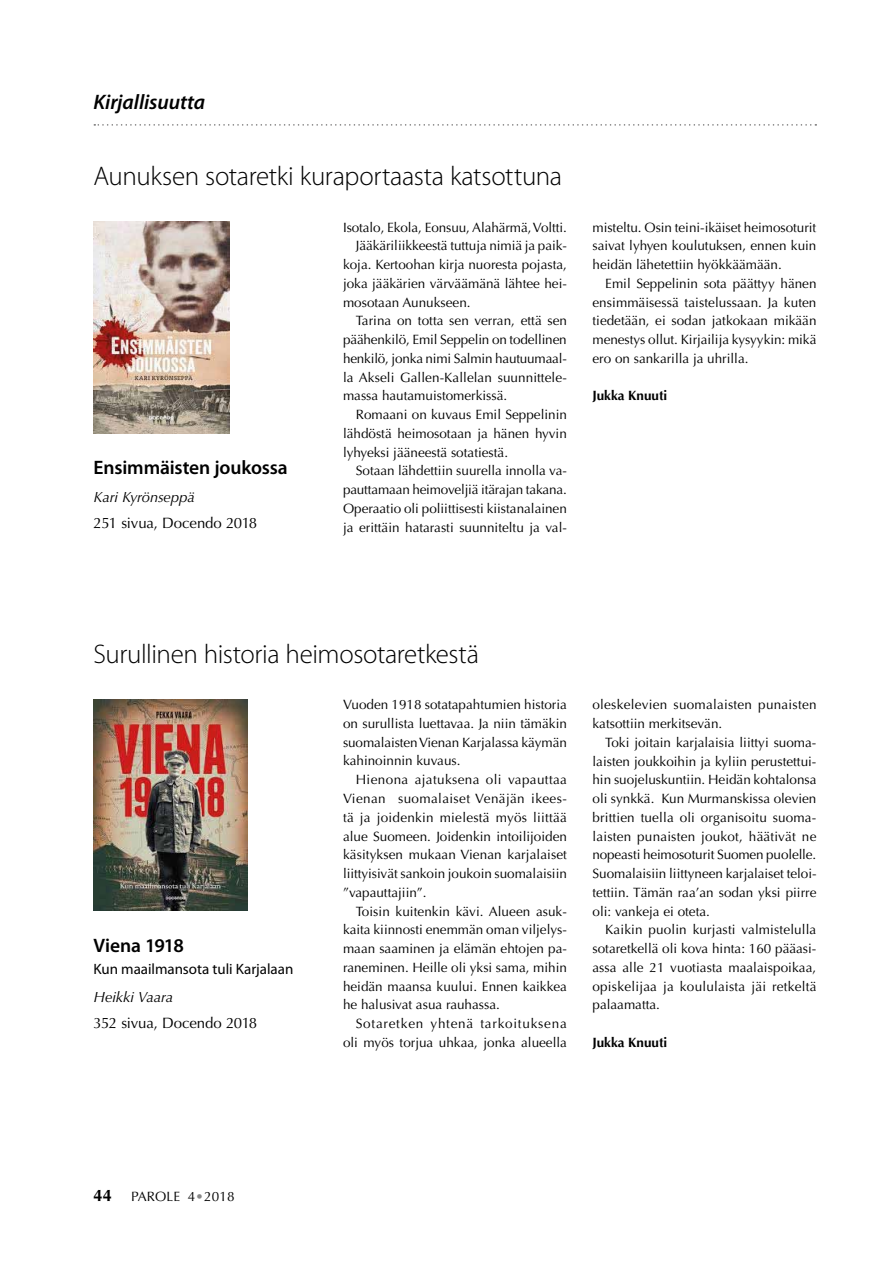
<style>
.page{position:relative;width:893px;height:1263px;background:#fff}
.page>*{position:absolute;margin:0;border:0;box-sizing:border-box;transform-origin:0 0}
.t1{font:300 27px "Myriad Pro";letter-spacing:-.015em;color:#000}
.t2{font:italic 600 21px "Myriad Pro";letter-spacing:-.005em;color:#000}
.t3{font:600 19.5px "Myriad Pro";letter-spacing:-.01em;color:#000}
.t4{font:700 16.5px "Optima";color:#000}
.t5{font:15px "Optima";letter-spacing:-.015em;color:#000}
.t6{font:15px "Myriad Pro";color:#000}
.t7{font:italic 14.7px "Optima";letter-spacing:-.005em;color:#000}
.t8{font:13.5px/18.8px "Optima";color:#000;text-align:justify}
.t9{font:13.5px/18.8px "Optima";letter-spacing:.055em;color:#000;text-align:right}
.t10{font:13.5px/18.8px "Optima";letter-spacing:.02em;color:#000}
.t11{font:700 13.5px "Optima";color:#000}
.s1{color:#878787}
</style>
<div class="page">
<svg style="left:94px;top:124px;width:722px;height:2px"></svg>
<img style="left:94px;top:222px;width:136px;height:212px">
<img style="left:94px;top:699px;width:154px;height:212px">
<h2 class="t2" style="left:94px;top:88px;width:113px">Kirjallisuutta</h2>
<h1 class="t1" style="left:94px;top:161px;width:470px">Aunuksen sotaretki kuraportaasta katsottuna</h1>
<h3 class="t3" style="left:94px;top:455px;width:196px">Ensimmäisten joukossa</h3>
<p class="t7" style="left:94px;top:488px;width:103px">Kari Kyrönseppä</p>
<p class="t5" style="left:94px;top:514px;width:165px">251 sivua, Docendo 2018</p>
<p class="t8" style="left:343px;top:218px;width:225px">Isotalo, Ekola, Eonsuu, Alahärmä, Voltti.</p>
<p class="t8" style="left:356px;top:236px;width:213px">Jääkäriliikkeestä tuttuja nimiä ja paik-</p>
<p class="t8" style="left:343px;top:255px;width:225px">koja. Kertoohan kirja nuoresta pojasta,</p>
<p class="t8" style="left:343px;top:274px;width:225px">joka jääkärien värväämänä lähtee hei-</p>
<p class="t8" style="left:343px;top:293px;width:129px">mosotaan Aunukseen.</p>
<p class="t8" style="left:356px;top:312px;width:213px">Tarina on totta sen verran, että sen</p>
<p class="t8" style="left:343px;top:330px;width:225px">päähenkilö, Emil Seppelin on todellinen</p>
<p class="t8" style="left:343px;top:349px;width:225px">henkilö, jonka nimi Salmin hautuumaal-</p>
<p class="t8" style="left:343px;top:368px;width:225px">la Akseli Gallen-Kallelan suunnittele-</p>
<p class="t8" style="left:343px;top:387px;width:166px">massa hautamuistomerkissä.</p>
<p class="t8" style="left:356px;top:405px;width:213px">Romaani on kuvaus Emil Seppelinin</p>
<p class="t8" style="left:343px;top:424px;width:225px">lähdöstä heimosotaan ja hänen hyvin</p>
<p class="t8" style="left:343px;top:443px;width:167px">lyhyeksi jääneestä sotatiestä.</p>
<p class="t8" style="left:356px;top:462px;width:213px">Sotaan lähdettiin suurella innolla va-</p>
<p class="t8" style="left:343px;top:480px;width:225px">pauttamaan heimoveljiä itärajan takana.</p>
<p class="t8" style="left:343px;top:499px;width:225px">Operaatio oli poliittisesti kiistanalainen</p>
<p class="t8" style="left:343px;top:518px;width:225px">ja erittäin hatarasti suunniteltu ja val-</p>
<p class="t8" style="left:592px;top:218px;width:225px">misteltu. Osin teini-ikäiset heimosoturit saivat lyhyen koulutuksen, ennen kuin heidän lähetettiin hyökkäämään.</p>
<p class="t8" style="left:592px;top:274px;width:226px;text-indent:13px">Emil Seppelinin sota päättyy hänen ensimmäisessä taistelussaan. Ja kuten tiedetään, ei sodan jatkokaan mikään menestys ollut. Kirjailija kysyykin: mikä ero on sankarilla ja uhrilla.</p>
<p class="t11" style="left:592px;top:388px;width:76px">Jukka Knuuti</p>
<h1 class="t1" style="left:94px;top:639px;width:387px">Surullinen historia heimosotaretkestä</h1>
<h3 class="t3" style="left:94px;top:933px;width:92px">Viena 1918</h3>
<p class="t6" style="left:94px;top:959px;width:201px">Kun maailmansota tuli Karjalaan</p>
<p class="t7" style="left:94px;top:988px;width:81px">Heikki Vaara</p>
<p class="t5" style="left:94px;top:1014px;width:165px">352 sivua, Docendo 2018</p>
<p class="t8" style="left:343px;top:695px;width:225px">Vuoden 1918 sotatapahtumien historia on surullista luettavaa. Ja niin tämäkin suomalaisten Vienan Karjalassa käymän kahinoinnin kuvaus.</p>
<p class="t8" style="left:343px;top:770px;width:226px;text-indent:13px">Hienona ajatuksena oli vapauttaa Vienan suomalaiset Venäjän ikees&shy;tä ja joidenkin mielestä myös liittää alue Suomeen. Joidenkin intoilijoiden käsityksen mukaan Vienan karjalaiset liittyisivät sankoin joukoin suomalaisiin ”vapauttajiin”.</p>
<p class="t8" style="left:343px;top:902px;width:225px;text-indent:13px">Toisin kuitenkin kävi. Alueen asuk&shy;kaita kiinnosti enemmän oman viljelys&shy;maan saaminen ja elämän ehtojen pa&shy;raneminen. Heille oli yksi sama, mihin heidän maansa kuului. Ennen kaikkea he halusivat asua rauhassa.</p>
<p class="t9" style="left:343px;top:1014px;width:225px">Sotaretken yhtenä tarkoituksena oli myös torjua uhkaa, jonka alueella</p>
<p class="t10" style="left:592px;top:695px;width:226px">oleskelevien suomalaisten punaisten katsottiin merkitsevän.</p>
<p class="t8" style="left:592px;top:733px;width:226px;text-indent:13px">Toki joitain karjalaisia liittyi suoma&shy;laisten joukkoihin ja kyliin perustettui&shy;hin suojeluskuntiin. Heidän kohtalonsa oli synkkä. Kun Murmanskissa olevien brittien tuella oli organisoitu suoma&shy;laisten punaisten joukot, häätivät ne nopeasti heimosoturit Suomen puolelle.<br>Suomalaisiin liittyneen karjalaiset teloi&shy;tettiin. Tämän raa’an sodan yksi piirre oli: vankeja ei oteta.</p>
<p class="t8" style="left:592px;top:920px;width:226px;text-indent:13px">Kaikin puolin kurjasti valmistelulla sotaretkellä oli kova hinta: 160 pääasi&shy;assa alle 21 vuotiasta maalaispoikaa, opiskelijaa ja koululaista jäi retkeltä palaamatta.</p>
<p class="t11" style="left:592px;top:1034px;width:76px">Jukka Knuuti</p>
<p class="t4" style="left:94px;top:1186px;width:20px">44</p>
<p class="t8" style="left:131px;top:1187px;width:105px">PAROLE 4<span class="s1">•</span> 2018</p>
</div>
